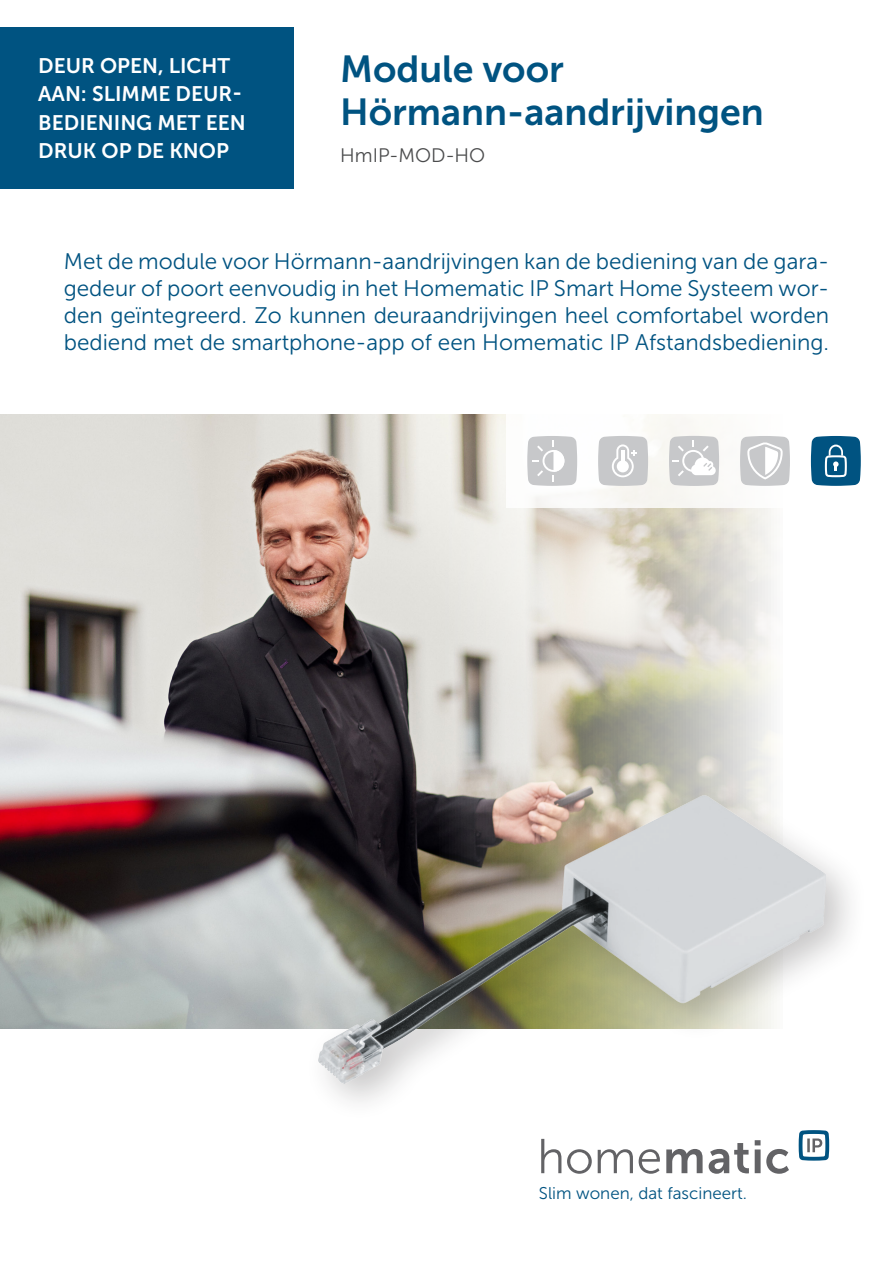
<style>
.page{position:relative;width:893px;height:1263px;background:#fff}
.page>*{position:absolute;margin:0;border:0;box-sizing:border-box;transform-origin:0 0}
.Headline{font:37.5px/43.5px "Museo Sans 700";color:#005381}
.Fließtext_Deckblatt{font:22.5px/27px "Museo Sans 300";color:#005381;text-align:justify}
.Kastentext{font:21px/28.5px "Museo Sans 700";color:#fff}
.Subheadline{font:19.5px "Museo Sans 300";color:#4b4c4d}
.t1{font:16.95px "Museo Sans 300";color:#005381}
</style>
<div class="page">
<img style="left:0;top:414px;width:774px;height:614px">
<div style="left:506px;top:402px;width:387px;height:105px;background:#fff"></div>
<div style="left:0;top:27px;width:294px;height:162px;background:#005381"></div>
<svg style="left:541px;top:1139px;width:248px;height:35px"></svg>
<svg style="left:799px;top:1130px;width:30px;height:31px"></svg>
<svg style="left:527px;top:436px;width:50px;height:50px;background:#d0d1d3"></svg>
<svg style="left:598px;top:436px;width:50px;height:50px;background:#d0d0d2"></svg>
<hr style="left:621px;top:450px;width:4px;height:12px;background:#fff">
<svg style="left:740px;top:436px;width:50px;height:50px"></svg>
<svg style="left:669px;top:436px;width:50px;height:50px"></svg>
<svg style="left:811px;top:436px;width:50px;height:50px;background:#246b93"></svg>
<div style="left:303px;top:780px;width:565px;height:344px;background:#231f20;opacity:.25"></div>
<img style="left:318px;top:795px;width:508px;height:288px">
<p class="Kastentext" style="left:38px;top:51px;width:209px">DEUR OPEN, LICHT<br>AAN: SLIMME DEUR-<br>BEDIENING MET EEN<br>DRUK OP DE KNOP</p>
<p class="Headline" style="left:340px;top:47px;width:425px">Module voor<br>Hörmann-aandrijvingen</p>
<p class="Subheadline" style="left:340px;top:145px;width:147px">HmIP-MOD-HO</p>
<p class="Fließtext_Deckblatt" style="left:64px;top:248px;width:767px">Met de module voor Hörmann-aandrijvingen kan de bediening van de gara&shy;gedeur of poort eenvoudig in het Homematic IP Smart Home Systeem wor&shy;den geïntegreerd. Zo kunnen deuraandrijvingen heel comfortabel worden bediend met de smartphone-app of een Homematic IP Afstandsbediening.</p>
<p class="t1" style="left:539px;top:1184px;width:210px">Slim wonen, dat fascineert.</p>
</div>
